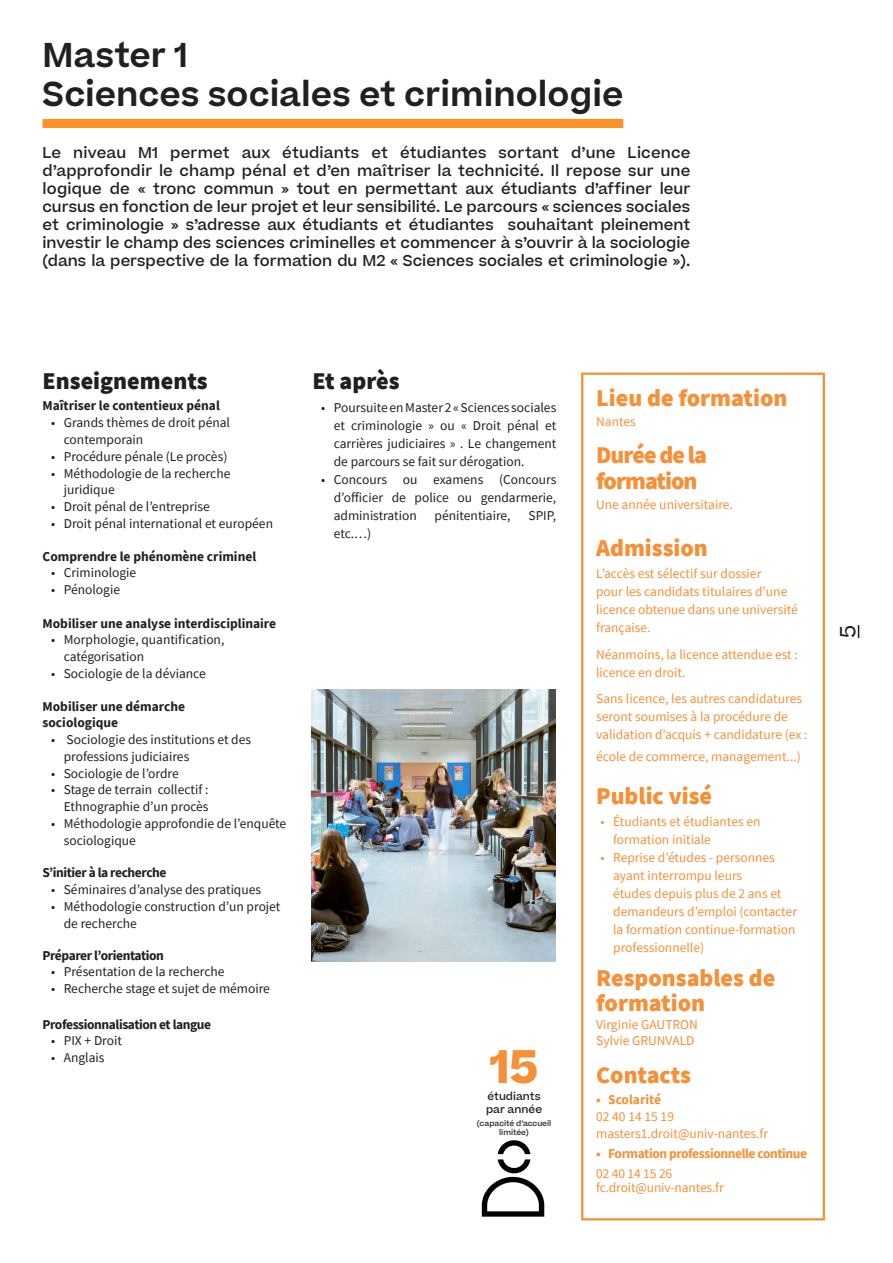
<style>
.page{position:relative;width:893px;height:1263px;background:#fff}
.page>*{position:absolute;margin:0;border:0;box-sizing:border-box;transform-origin:0 0}
.texte{font:700 45px "Beatrice";color:#f69038}
.Titre{font:600 33px/39.6px "Beatrice";color:#231f20}
.sous-titre_encadré{font:900 24px/25.5px "Source Sans Pro";color:#f69038}
.sous-titre{font:900 24px "Source Sans Pro";color:#231f20}
.texte_encadré{font:900 24px/25.5px "Source Sans Pro";letter-spacing:-.04em;color:#f69038}
.texte-2{font:21px "Beatrice";color:#231f20}
.verbatim{font:500 15px/18px "Beatrice";color:#231f20;text-align:justify}
.t1{font:13.5px/16.8px "Source Sans Pro";color:#231f20}
.Titre_2_encadré{font:13.5px/18px "Source Sans Pro";color:#f69038}
.t2{font:700 13.5px/16.2px "Source Sans Pro";color:#231f20}
.t3{font:700 13.5px "Source Sans Pro";letter-spacing:-.03em;color:#231f20}
.t4{font:700 13.5px "Source Sans Pro";letter-spacing:-.03em;color:#f69038}
.texte_encadré-2{font:13.5px "Source Sans Pro";color:#f69038}
.t5{font:700 13.5px "Source Sans Pro";color:#f69038}
.texte-3{font:500 10.5px/12.6px "Beatrice";color:#231f20}
.texte-4{font:500 7.5px/9px "Beatrice";color:#231f20;text-align:center}
</style>
<div class="page">
<img style="left:312px;top:690px;width:244px;height:272px">
<svg style="left:858px;top:625px;width:1px;height:13px"></svg>
<div style="left:581px;top:373px;width:244px;height:847px;border:2px solid #f69038"></div>
<div style="left:43px;top:119px;width:580px;height:9px;background:#ff9125"></div>
<img style="left:481px;top:1140px;width:64px;height:77px">
<p class="Titre" style="left:43px;top:35px;width:582px">Master 1<br>Sciences sociales et criminologie</p>
<p class="verbatim" style="left:43px;top:144px;width:649px">Le niveau M1 permet aux étudiants et étudiantes sortant d’une Licence d’approfondir le champ pénal et d’en maîtriser la technicité. Il repose sur une logique de « tronc commun » tout en permettant aux étudiants d’affiner leur cursus en fonction de leur projet et leur sensibilité. Le parcours « sciences sociales et criminologie » s’adresse aux étudiants et étudiantes souhaitant pleinement investir le champ des sciences criminelles et commencer à s’ouvrir à la sociologie (dans la perspective de la formation du M2 « Sciences sociales et criminologie »).</p>
<p class="sous-titre" style="left:313px;top:365px;width:89px">Et après</p>
<p class="t1" style="left:334px;top:398px;width:224px;line-height:18px;text-align:justify;text-indent:-13px">• Poursuite en Master 2 « Sciences sociales et criminologie » ou « Droit pénal et carrières judiciaires » . Le changement de parcours se fait sur dérogation.</p>
<p class="t1" style="left:334px;top:470px;width:224px;line-height:18px;text-align:justify;text-indent:-13px">• Concours ou examens (Concours d’officier de police ou gendarmerie, administration</p>
<p class="sous-titre" style="left:43px;top:365px;width:167px">Enseignements</p>
<p class="t2" style="left:43px;top:398px;width:179px">Maîtriser le contentieux pénal</p>
<p class="t1" style="left:64px;top:414px;width:168px;text-indent:-13px">• Grands thèmes de droit pénal contemporain</p>
<p class="t1" style="left:51px;top:448px;width:178px">• Procédure pénale (Le procès)</p>
<p class="t1" style="left:64px;top:465px;width:168px;text-indent:-13px">• Méthodologie de la recherche juridique</p>
<p class="t1" style="left:51px;top:498px;width:160px">• Droit pénal de l’entreprise</p>
<p class="t1" style="left:51px;top:515px;width:224px">• Droit pénal international et européen</p>
<p class="t2" style="left:43px;top:548px;width:215px">Comprendre le phénomène criminel</p>
<p class="t1" style="left:51px;top:564px;width:87px">• Criminologie</p>
<p class="t1" style="left:51px;top:581px;width:71px">• Pénologie</p>
<p class="t2" style="left:43px;top:615px;width:235px">Mobiliser une analyse interdisciplinaire</p>
<p class="t1" style="left:64px;top:631px;width:162px;text-indent:-13px">• Morphologie, quantification, catégorisation</p>
<p class="t1" style="left:51px;top:665px;width:156px">• Sociologie de la déviance</p>
<p class="t2" style="left:43px;top:698px;width:144px">Mobiliser une démarche sociologique</p>
<p class="t1" style="left:64px;top:731px;width:189px;text-indent:-13px">• Sociologie des institutions et des professions judiciaires</p>
<p class="t1" style="left:51px;top:765px;width:129px">• Sociologie de l’ordre</p>
<p class="t1" style="left:51px;top:781px;width:159px;text-align:right">• Stage de terrain collectif :<br>Ethnographie d’un procès</p>
<p class="t1" style="left:64px;top:815px;width:224px;text-indent:-13px">• Méthodologie approfondie de l’enquête sociologique</p>
<p class="t3" style="left:43px;top:864px;width:126px">S’initier à la recherche</p>
<p class="t1" style="left:51px;top:881px;width:212px">• Séminaires d’analyse des pratiques</p>
<p class="t1" style="left:64px;top:898px;width:218px;text-indent:-13px">• Méthodologie construction d’un projet de recherche</p>
<p class="t3" style="left:43px;top:946px;width:123px">Préparer l’orientation</p>
<p class="t1" style="left:51px;top:963px;width:175px">• Présentation de la recherche</p>
<p class="t1" style="left:51px;top:979px;width:220px">• Recherche stage et sujet de mémoire</p>
<p class="t3" style="left:43px;top:1015px;width:170px">Professionnalisation et langue</p>
<p class="t1" style="left:51px;top:1032px;width:73px">• PIX + Droit</p>
<p class="t1" style="left:51px;top:1048px;width:55px">• Anglais</p>
<p class="texte" style="left:490px;top:1036px;width:50px">15</p>
<p class="texte-3" style="left:486px;top:1090px;width:58px">étudiants par année</p>
<p class="texte-4" style="left:477px;top:1119px;width:76px">(capacité d’accueil limitée)</p>
<p class="t1" style="left:435px;top:507px;width:77px">pénitentiaire,</p>
<p class="t1" style="left:528px;top:507px;width:29px">SPIP,</p>
<p class="t1" style="left:334px;top:525px;width:39px">etc.…)</p>
<p class="sous-titre_encadré" style="left:596px;top:384px;width:193px">Lieu de formation</p>
<p class="texte_encadré-2" style="left:596px;top:413px;width:41px">Nantes</p>
<p class="texte_encadré" style="left:596px;top:442px;width:112px">Durée de la formation</p>
<p class="texte_encadré-2" style="left:596px;top:496px;width:138px">Une année universitaire.</p>
<p class="sous-titre_encadré" style="left:596px;top:535px;width:113px">Admission</p>
<p class="Titre_2_encadré" style="left:596px;top:564px;width:203px">L’accès est sélectif sur dossier<br>pour les candidats titulaires d’une licence obtenue dans une université française.</p>
<p class="Titre_2_encadré" style="left:596px;top:645px;width:203px">Néanmoins, la licence attendue est : licence en droit.</p>
<p class="Titre_2_encadré" style="left:596px;top:689px;width:213px">Sans licence, les autres candidatures seront soumises à la procédure de validation d’acquis + candidature (ex :</p>
<p class="Titre_2_encadré" style="left:596px;top:747px;width:206px">école de commerce, management...)</p>
<p class="sous-titre_encadré" style="left:596px;top:783px;width:118px">Public visé</p>
<p class="Titre_2_encadré" style="left:613px;top:813px;width:149px;text-indent:-13px">• Étudiants et étudiantes en formation initiale</p>
<p class="Titre_2_encadré" style="left:613px;top:849px;width:185px;text-indent:-13px">• Reprise d’études - personnes ayant interrompu leurs<br>études depuis plus de 2 ans et demandeurs d’emploi (contacter la formation continue-formation professionnelle)</p>
<p class="sous-titre_encadré" style="left:596px;top:965px;width:181px">Responsables de formation</p>
<p class="Titre_2_encadré" style="left:596px;top:1016px;width:103px;line-height:16.2px">Virginie GAUTRON<br>Sylvie GRUNVALD</p>
<p class="sous-titre_encadré" style="left:596px;top:1062px;width:96px">Contacts</p>
<p class="t5" style="left:596px;top:1090px;width:66px">• Scolarité</p>
<p class="Titre_2_encadré" style="left:596px;top:1109px;width:174px;line-height:16.2px">02 40 14 15 19 masters1.droit@univ-nantes.fr</p>
<p class="t4" style="left:596px;top:1144px;width:212px">• Formation professionnelle continue</p>
<p class="Titre_2_encadré" style="left:596px;top:1167px;width:129px;line-height:13.5px">02 40 14 15 26 fc.droit@univ-nantes.fr</p>
<p class="texte-2" style="left:834px;top:638px;width:14px;rotate:-90deg">5</p>
</div>
